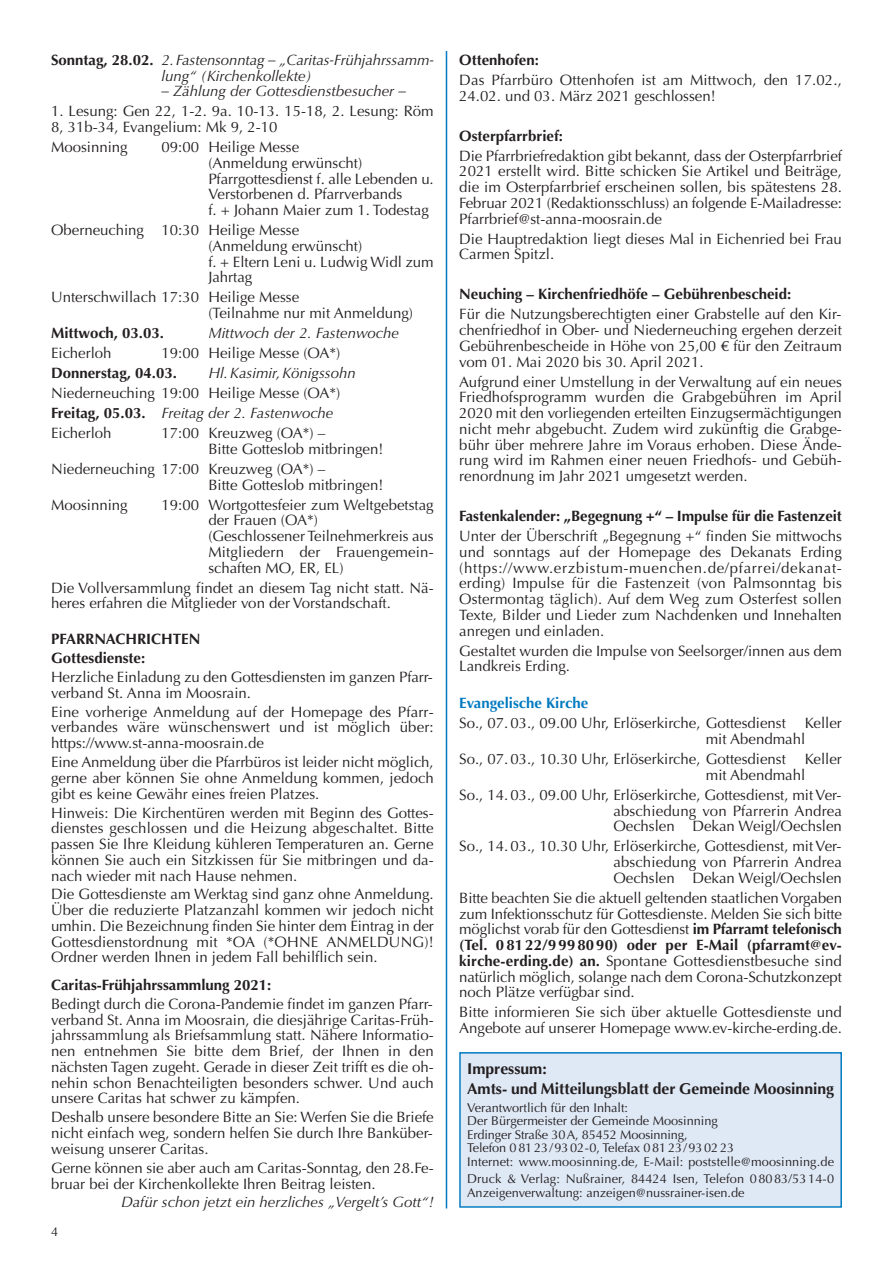
<style>
.page{position:relative;width:893px;height:1263px;background:#fff}
.page>*{position:absolute;margin:0;border:0;box-sizing:border-box;transform-origin:0 0}
.t1{font:700 15.75px/20px "Optima";color:#231f20}
.t2{font:15px/15.8px "Optima";color:#231f20}
.t3{font:700 15px/18.9px "Optima";color:#231f20}
.t4{font:italic 15px/15.8px "Optima";color:#231f20}
.t5{font:700 15px "Optima";color:#007ac0}
.t6{font:12.75px/13.5px "Optima";color:#231f20}
.s1{font-weight:700;font-style:normal}
.s2{font-weight:700}
.s3{font-style:italic}
</style>
<div class="page">
<hr style="left:446px;top:51px;width:1px;height:1157px;background:#007ac0">
<div style="left:461px;top:1053px;width:379px;height:153px;background:#dfe8f5"></div>
<div style="left:459px;top:1052px;width:383px;height:156px;border:2px solid #007ac0"></div>
<p class="t4" style="left:161px;top:53px;width:274px;text-indent:-110px"><span class="s1">Sonntag, 28.02.</span> 2. Fastensonntag – „Caritas-Frühjahrssamm&shy;lung“ (Kirchenkollekte)</p>
<p class="t4" style="left:161px;top:85px;width:246px">– Zählung der Gottesdienstbesucher –</p>
<p class="t2" style="left:51px;top:105px;width:384px">1. Lesung: Gen 22, 1-2. 9a. 10-13. 15-18, 2. Lesung: Röm<br>8, 31b-34, Evangelium: Mk 9, 2-10</p>
<p class="t2" style="left:51px;top:141px;width:78px">Moosinning</p>
<p class="t2" style="left:208px;top:141px;width:227px;text-indent:-47px">09:00 Heilige Messe<br>(Anmeldung erwünscht)<br>Pfarrgottesdienst f. alle Lebenden u.<br>Verstorbenen d. Pfarrverbands<br>f. + Johann Maier zum 1. Todestag</p>
<p class="t2" style="left:208px;top:224px;width:227px;text-indent:-157px">Oberneuching 10:30 Heilige Messe<br>(Anmeldung erwünscht)<br>f. + Eltern Leni u. Ludwig Widl zum<br>Jahrtag</p>
<p class="t2" style="left:208px;top:291px;width:206px;text-indent:-157px">Unterschwillach 17:30 Heilige Messe<br>(Teilnahme nur mit Anmeldung)</p>
<p class="t3" style="left:51px;top:325px;width:114px">Mittwoch, 03.03.</p>
<p class="t4" style="left:208px;top:327px;width:192px">Mittwoch der 2. Fastenwoche</p>
<p class="t2" style="left:51px;top:347px;width:62px">Eicherloh</p>
<p class="t2" style="left:162px;top:347px;width:180px">19:00 Heilige Messe (OA*)</p>
<p class="t3" style="left:51px;top:365px;width:127px">Donnerstag, 04.03.</p>
<p class="t4" style="left:208px;top:367px;width:149px">Hl. Kasimir, Königssohn</p>
<p class="t2" style="left:51px;top:384px;width:291px;line-height:20px">Niederneuching 19:00 Heilige Messe (OA*)<br><span class="s2">Freitag, 05.03.</span> <span class="s3">Freitag der 2. Fastenwoche<br></span>Eicherloh</p>
<p class="t2" style="left:208px;top:427px;width:177px;text-indent:-47px">17:00 Kreuzweg (OA*) –<br>Bitte Gotteslob mitbringen!</p>
<p class="t2" style="left:208px;top:462px;width:177px;text-indent:-157px">Niederneuching 17:00 Kreuzweg (OA*) –<br>Bitte Gotteslob mitbringen!</p>
<p class="t2" style="left:51px;top:498px;width:78px">Moosinning</p>
<p class="t2" style="left:208px;top:498px;width:227px;text-indent:-47px">19:00 Wortgottesfeier zum Weltgebetstag der Frauen (OA*)<br>(Geschlossener Teilnehmerkreis aus<br>Mitgliedern der Frauengemein&shy;schaften MO, ER, EL)</p>
<p class="t2" style="left:51px;top:581px;width:384px">Die Vollversammlung findet an diesem Tag nicht statt. Nä&shy;heres erfahren die Mitglieder von der Vorstandschaft.</p>
<p class="t3" style="left:51px;top:631px;width:151px">PFARRNACHRICHTEN<br>Gottesdienste:</p>
<p class="t2" style="left:51px;top:670px;width:383px">Herzliche Einladung zu den Gottesdiensten im ganzen Pfarr&shy;verband St. Anna im Moosrain.</p>
<p class="t2" style="left:51px;top:705px;width:384px;text-align:justify">Eine vorherige Anmeldung auf der Homepage des Pfarr - verbandes wäre wünschenswert und ist möglich über: https://www.st-anna-moosrain.de</p>
<p class="t2" style="left:51px;top:755px;width:384px;text-align:justify">Eine Anmeldung über die Pfarrbüros ist leider nicht möglich, gerne aber können Sie ohne Anmeldung kommen, jedoch gibt es keine Gewähr eines freien Platzes.</p>
<p class="t2" style="left:51px;top:806px;width:384px;text-align:justify">Hinweis: Die Kirchentüren werden mit Beginn des Gottes&shy;dienstes geschlossen und die Heizung abgeschaltet. Bitte passen Sie Ihre Kleidung kühleren Temperaturen an. Gerne können Sie auch ein Sitzkissen für Sie mitbringen und da&shy;nach wieder mit nach Hause nehmen.</p>
<p class="t2" style="left:51px;top:888px;width:384px;text-align:justify">Die Gottesdienste am Werktag sind ganz ohne Anmeldung.<br>Über die reduzierte Platzanzahl kommen wir jedoch nicht umhin. Die Bezeichnung finden Sie hinter dem Eintrag in der Gottesdienstordnung mit *OA (*OHNE ANMELDUNG)!<br>Ordner werden Ihnen in jedem Fall behilflich sein.</p>
<p class="t3" style="left:51px;top:977px;width:222px">Caritas-Frühjahrssammlung 2021:</p>
<p class="t2" style="left:51px;top:997px;width:384px;text-align:justify">Bedingt durch die Corona-Pandemie findet im ganzen Pfarr&shy;verband St. Anna im Moosrain, die diesjährige Caritas-Früh&shy;jahrssammlung als Briefsammlung statt. Nähere Informatio&shy;nen entnehmen Sie bitte dem Brief, der Ihnen in den nächsten Tagen zugeht. Gerade in dieser Zeit trifft es die oh&shy;nehin schon Benachteiligten besonders schwer. Und auch unsere Caritas hat schwer zu kämpfen.</p>
<p class="t2" style="left:51px;top:1111px;width:384px;text-align:justify">Deshalb unsere besondere Bitte an Sie: Werfen Sie die Briefe nicht einfach weg, sondern helfen Sie durch Ihre Banküber&shy;weisung unserer Caritas.</p>
<p class="t2" style="left:51px;top:1161px;width:384px">Gerne können sie aber auch am Caritas-Sonntag, den 28.Fe&shy;bruar bei der Kirchenkollekte Ihren Beitrag leisten.</p>
<p class="t4" style="left:121px;top:1196px;width:314px">Dafür schon jetzt ein herzliches „Vergelt’s Gott“!</p>
<p class="t6" style="left:51px;top:1226px;width:9px">4</p>
<p class="t3" style="left:459px;top:52px;width:81px">Ottenhofen:</p>
<p class="t2" style="left:459px;top:73px;width:384px">Das Pfarrbüro Ottenhofen ist am Mittwoch, den 17.02.,<br>24.02. und 03. März 2021 geschlossen!</p>
<p class="t3" style="left:459px;top:128px;width:105px">Osterpfarrbrief:</p>
<p class="t2" style="left:459px;top:149px;width:384px;text-align:justify">Die Pfarrbriefredaktion gibt bekannt, dass der Osterpfarrbrief 2021 erstellt wird. Bitte schicken Sie Artikel und Beiträge, die im Osterpfarrbrief erscheinen sollen, bis spätestens 28.<br>Februar 2021 (Redaktionsschluss) an folgende E-Mailadresse:<br>Pfarrbrief@st-anna-moosrain.de</p>
<p class="t2" style="left:459px;top:232px;width:384px">Die Hauptredaktion liegt dieses Mal in Eichenried bei Frau<br>Carmen Spitzl.</p>
<p class="t3" style="left:459px;top:286px;width:333px">Neuching – Kirchenfriedhöfe – Gebührenbescheid:</p>
<p class="t2" style="left:459px;top:308px;width:384px;text-align:justify">Für die Nutzungsberechtigten einer Grabstelle auf den Kir&shy;chenfriedhof in Ober- und Niederneuching ergehen derzeit Gebührenbescheide in Höhe von 25,00 € für den Zeitraum vom 01. Mai 2020 bis 30. April 2021.</p>
<p class="t2" style="left:459px;top:375px;width:384px;text-align:justify">Aufgrund einer Umstellung in der Verwaltung auf ein neues Friedhofsprogramm wurden die Grabgebühren im April 2020 mit den vorliegenden erteilten Einzugsermächtigungen nicht mehr abgebucht. Zudem wird zukünftig die Grabge&shy;bühr über mehrere Jahre im Voraus erhoben. Diese Ände&shy;rung wird im Rahmen einer neuen Friedhofs- und Gebüh&shy;renordnung im Jahr 2021 umgesetzt werden.</p>
<p class="t3" style="left:459px;top:508px;width:384px">Fastenkalender: „Begegnung +“ – Impulse für die Fastenzeit</p>
<p class="t2" style="left:459px;top:530px;width:384px;text-align:justify">Unter der Überschrift „Begegnung +“ finden Sie mittwochs und sonntags auf der Homepage des Dekanats Erding (https://www.erzbistum-muenchen.de/pfarrei/dekanat&shy;erding) Impulse für die Fastenzeit (von Palmsonntag bis Ostermontag täglich). Auf dem Weg zum Osterfest sollen Texte, Bilder und Lieder zum Nachdenken und Innehalten anregen und einladen.</p>
<p class="t2" style="left:459px;top:644px;width:384px">Gestaltet wurden die Impulse von Seelsorger/innen aus dem<br>Landkreis Erding.</p>
<p class="t5" style="left:459px;top:697px;width:130px">Evangelische Kirche</p>
<p class="t2" style="left:459px;top:717px;width:328px">So., 07.03., 09.00 Uhr, Erlöserkirche, Gottesdienst</p>
<p class="t2" style="left:706px;top:717px;width:138px;text-indent:99px">Keller mit Abendmahl</p>
<p class="t2" style="left:459px;top:753px;width:328px">So., 07.03., 10.30 Uhr, Erlöserkirche, Gottesdienst</p>
<p class="t2" style="left:706px;top:753px;width:138px;text-indent:99px">Keller mit Abendmahl</p>
<p class="t2" style="left:613px;top:788px;width:230px;text-align:justify;text-indent:-154px">So., 14.03., 09.00 Uhr, Erlöserkirche, Gottesdienst, mit Ver&shy;abschiedung von Pfarrerin Andrea Oechslen Dekan Weigl/Oechslen</p>
<p class="t2" style="left:613px;top:840px;width:230px;text-align:justify;text-indent:-154px">So., 14.03., 10.30 Uhr, Erlöserkirche, Gottesdienst, mit Ver&shy;abschiedung von Pfarrerin Andrea Oechslen Dekan Weigl/Oechslen</p>
<p class="t2" style="left:459px;top:891px;width:384px;text-align:justify">Bitte beachten Sie die aktuell geltenden staatlichen Vorgaben zum Infektionsschutz für Gottesdienste. Melden Sie sich bitte möglichst vorab für den Gottesdienst <span class="s2">im Pfarramt telefonisch (Tel. 0 81 22/9 99 80 90) oder per E-Mail (pfarramt@ev&shy;kirche-erding.de) an.</span> Spontane Gottesdienstbesuche sind natürlich möglich, solange nach dem Corona-Schutzkonzept noch Plätze verfügbar sind.</p>
<p class="t2" style="left:459px;top:1006px;width:384px">Bitte informieren Sie sich über aktuelle Gottesdienste und<br>Angebote auf unserer Homepage www.ev-kirche-erding.de.</p>
<p class="t1" style="left:467px;top:1060px;width:368px">Impressum:<br>Amts- und Mitteilungsblatt der Gemeinde Moosinning</p>
<p class="t6" style="left:467px;top:1102px;width:368px">Verantwortlich für den Inhalt:<br>Der Bürgermeister der Gemeinde Moosinning<br>Erdinger Straße 30 A, 85452 Moosinning,<br>Telefon 0 81 23/93 02-0, Telefax 0 81 23/93 02 23<br>Internet: www.moosinning.de, E-Mail: poststelle@moosinning.de</p>
<p class="t6" style="left:467px;top:1173px;width:368px">Druck &amp; Verlag: Nußrainer, 84424 Isen, Telefon 08083/53 14-0<br>Anzeigenverwaltung: anzeigen@nussrainer-isen.de</p>
</div>
